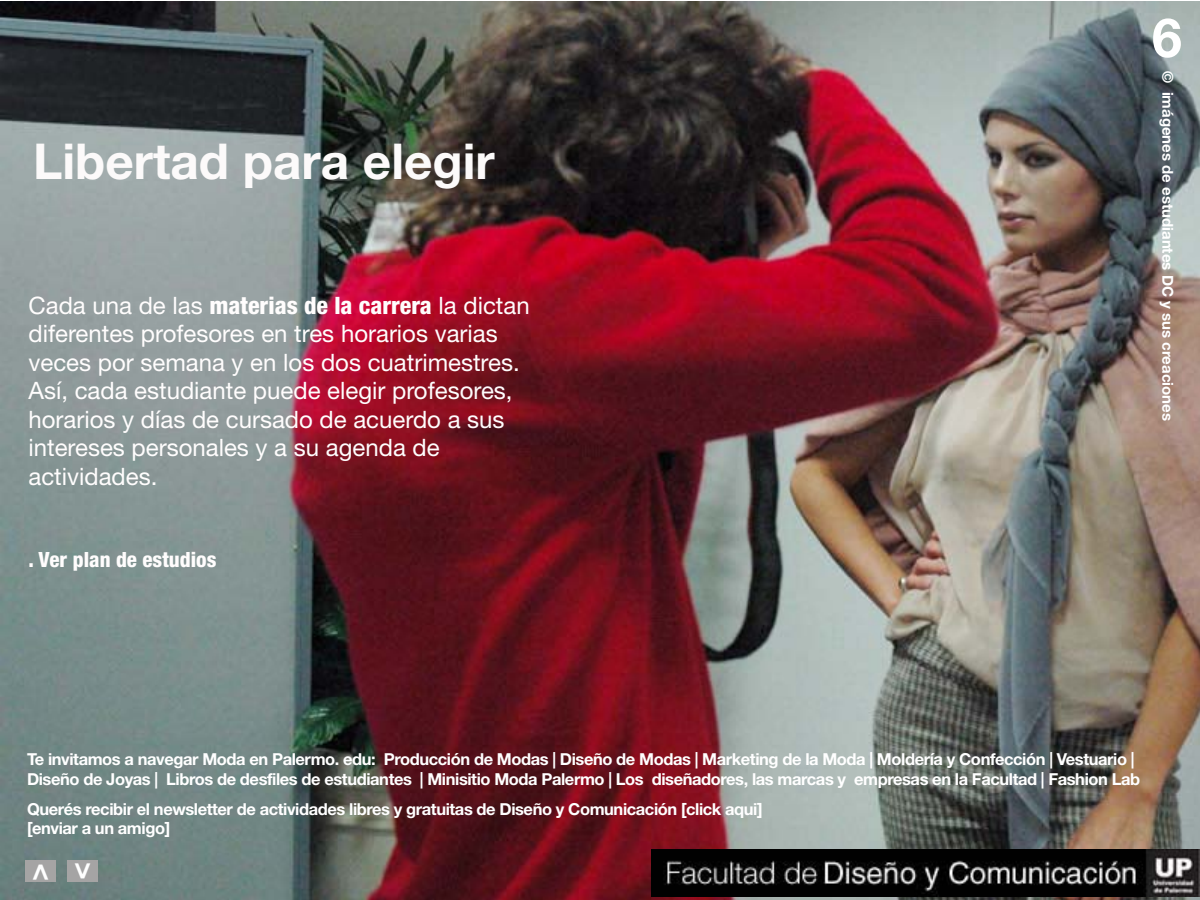
<style>
.page{position:relative;width:1200px;height:900px;background:#fff}
.page>*{position:absolute;margin:0;border:0;box-sizing:border-box;transform-origin:0 0}
.t1{font:700 54px "Helvetica Neue";color:#fff}
.t2{font:700 49.5px "Helvetica Neue";color:#fcfafa}
.t3{font:700 29.7px "Helvetica Neue";color:#fff}
.t4{font:24px/28.5px "Helvetica Neue";color:#fffdfd}
.t5{font:800 condensed 21px "Helvetica Neue";color:#fffdfd}
.t6{font:700 16.5px/19.5px "Helvetica Neue";letter-spacing:-.025em;color:#fff}
.t7{font:700 15px "Helvetica Neue";color:#fff}
.s1{font-weight:800;font-stretch:condensed}
</style>
<div class="page">
<img style="left:0;top:2px;width:1200px;height:898px">
<div style="left:67px;top:861px;width:30px;height:21px;background:#a5a4a4"></div>
<div style="left:26px;top:861px;width:30px;height:21px;background:#a5a4a4"></div>
<img style="left:651px;top:849px;width:549px;height:48px">
<h2 class="t2" style="left:33px;top:131px;width:463px">Libertad para elegir</h2>
<p class="t4" style="left:28px;top:291px;width:503px">Cada una de las <span class="s1">materias de la carrera</span> la dictan diferentes profesores en tres horarios varias veces por semana y en los dos cuatrimestres.<br>Así, cada estudiante puede elegir profesores, horarios y días de cursado de acuerdo a sus intereses personales y a su agenda de actividades.</p>
<p class="t5" style="left:28px;top:547px;width:189px">. Ver plan de estudios</p>
<h1 class="t1" style="left:1152px;top:4px;width:32px">6</h1>
<p class="t7" style="left:1177px;top:71px;width:351px;rotate:90deg">© imágenes de estudiantes DC y sus creaciones</p>
<p class="t6" style="left:27px;top:749px;width:1115px">Te invitamos a navegar Moda en Palermo. edu: Producción de Modas | Diseño de Modas | Marketing de la Moda | Moldería y Confección | Vestuario |<br>Diseño de Joyas | Libros de desfiles de estudiantes | Minisitio Moda Palermo | Los diseñadores, las marcas y empresas en la Facultad | Fashion Lab</p>
<p class="t6" style="left:27px;top:799px;width:737px">Querés recibir el newsletter de actividades libres y gratuitas de Diseño y Comunicación [click aqui] [enviar a un amigo]</p>
<h3 class="t3" style="left:19px;top:881px;width:19px;rotate:-90deg">&gt;</h3>
<h3 class="t3" style="left:104px;top:862px;width:19px;rotate:90deg">&gt;</h3>
</div>
